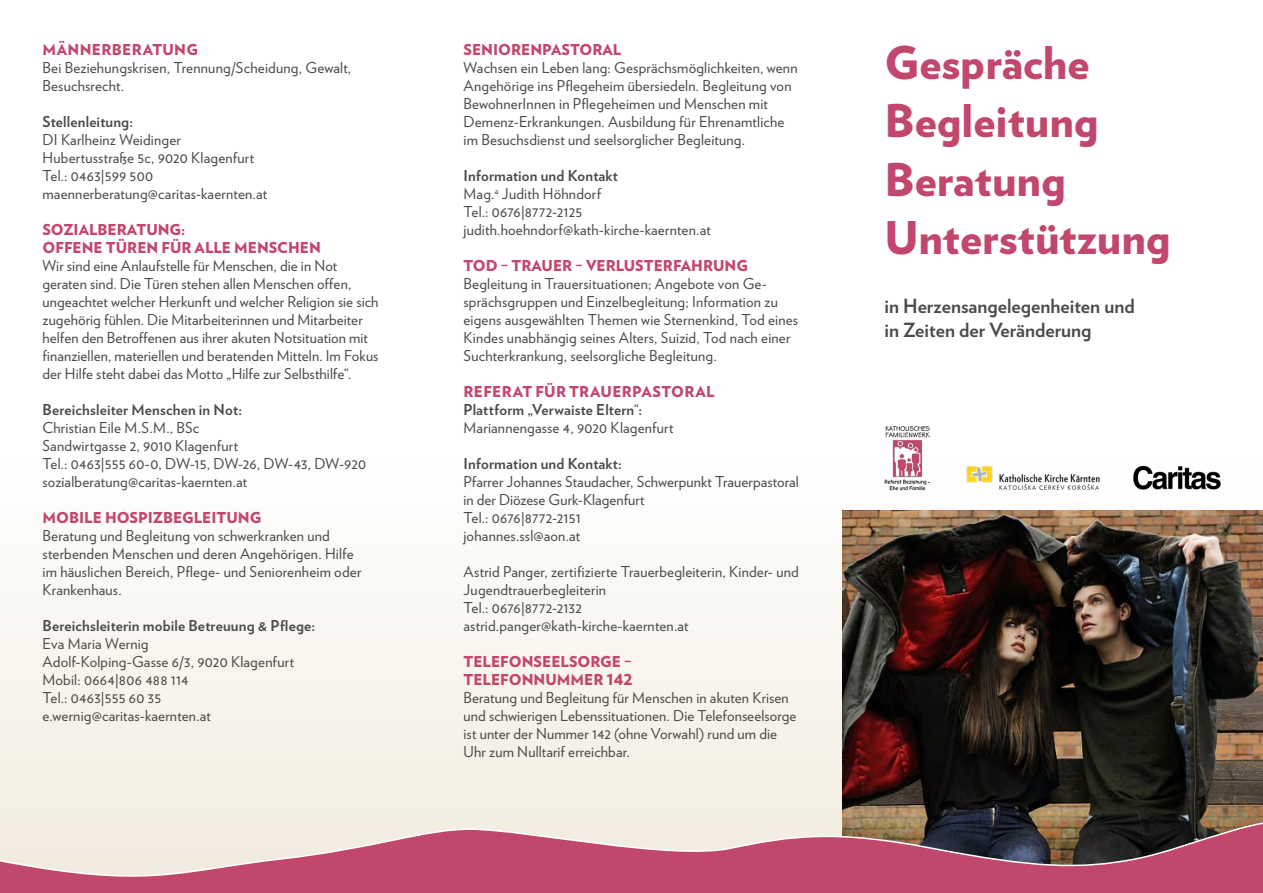
<style>
.page{position:relative;width:1263px;height:893px;background:#fff}
.page>*{position:absolute;margin:0;border:0;box-sizing:border-box;transform-origin:0 0}
.t1{font:900 45px/58.5px "Verlag";color:#c2476c}
.t2{font:700 19.5px/23.4px "Verlag";color:#4a4a49}
.t3{font:15px/18px "Verlag";letter-spacing:.01em;color:#4a4a49}
.t4{font:900 15px/18px "Verlag";color:#c2476c}
.t5{font:700 15px "Verlag";letter-spacing:.01em;color:#4a4a49}
.t6{font:900 15px "Verlag";letter-spacing:.025em;color:#c2476c}
.s1{font-weight:700}
.s2{font-weight:900;color:#c2476c}
</style>
<div class="page">
<div style="left:0;top:588px;width:842px;height:220px;background:#f7f4ed"></div>
<img style="left:842px;top:510px;width:421px;height:298px">
<svg style="left:0;top:808px;width:1263px;height:85px;background:#bf808d"></svg>
<img style="left:1133px;top:465px;width:88px;height:25px">
<img style="left:884px;top:426px;width:47px;height:65px">
<img style="left:966px;top:466px;width:134px;height:24px">
<p class="t6" style="left:43px;top:37px;width:157px">MÄNNERBERATUNG</p>
<p class="t3" style="left:43px;top:57px;width:310px">Bei Beziehungskrisen, Trennung/Scheidung, Gewalt,<br>Besuchsrecht.</p>
<p class="t5" style="left:43px;top:109px;width:92px">Stellenleitung:</p>
<p class="t3" style="left:43px;top:129px;width:226px">DI Karlheinz Weidinger<br>Hubertusstraße 5c, 9020 Klagenfurt<br>Tel.: 0463|599 500 maennerberatung@caritas-kaernten.at</p>
<p class="t4" style="left:43px;top:219px;width:280px">SOZIALBERATUNG:<br>OFFENE TÜREN FÜR ALLE MENSCHEN</p>
<p class="t3" style="left:43px;top:255px;width:337px">Wir sind eine Anlaufstelle für Menschen, die in Not geraten sind. Die Türen stehen allen Menschen offen, ungeachtet welcher Herkunft und welcher Religion sie sich zugehörig fühlen. Die Mitarbeiterinnen und Mitarbeiter helfen den Betroffenen aus ihrer akuten Notsituation mit finanziellen, materiellen und beratenden Mitteln. Im Fokus der Hilfe steht dabei das Motto „Hilfe zur Selbsthilfe“.</p>
<p class="t5" style="left:43px;top:397px;width:201px">Bereichsleiter Menschen in Not:</p>
<p class="t3" style="left:43px;top:417px;width:325px">Christian Eile M.S.M., BSc<br>Sandwirtgasse 2, 9010 Klagenfurt<br>Tel.: 0463|555 60-0, DW-15, DW-26, DW-43, DW-920 sozialberatung@caritas-kaernten.at</p>
<p class="t4" style="left:43px;top:507px;width:220px">MOBILE HOSPIZBEGLEITUNG</p>
<p class="t3" style="left:43px;top:525px;width:320px">Beratung und Begleitung von schwerkranken und sterbenden Menschen und deren Angehörigen. Hilfe im häuslichen Bereich, Pflege- und Seniorenheim oder Krankenhaus.</p>
<p class="t5" style="left:43px;top:613px;width:274px">Bereichsleiterin mobile Betreuung &amp; Pflege:</p>
<p class="t3" style="left:43px;top:633px;width:253px">Eva Maria Wernig<br>Adolf-Kolping-Gasse 6/3, 9020 Klagenfurt<br>Mobil: 0664|806 488 114<br>Tel.: 0463|555 60 35 e.wernig@caritas-kaernten.at</p>
<p class="t4" style="left:463px;top:39px;width:159px">SENIORENPASTORAL</p>
<p class="t3" style="left:463px;top:57px;width:336px">Wachsen ein Leben lang: Gesprächsmöglichkeiten, wenn Angehörige ins Pflegeheim übersiedeln. Begleitung von BewohnerInnen in Pflegeheimen und Menschen mit Demenz-Erkrankungen. Ausbildung für Ehrenamtliche im Besuchsdienst und seelsorglicher Begleitung.</p>
<p class="t3" style="left:463px;top:165px;width:249px"><span class="s1">Information und Kontakt<br></span>Mag.<sup>a</sup> Judith Höhndorf<br>Tel.: 0676|8772-2125 judith.hoehndorf@kath-kirche-kaernten.at</p>
<p class="t4" style="left:463px;top:255px;width:286px">TOD – TRAUER – VERLUSTERFAHRUNG</p>
<p class="t3" style="left:463px;top:273px;width:336px">Begleitung in Trauersituationen; Angebote von Ge&shy;sprächsgruppen und Einzelbegleitung; Information zu eigens ausgewählten Themen wie Sternenkind, Tod eines Kindes unabhängig seines Alters, Suizid, Tod nach einer Suchterkrankung, seelsorgliche Begleitung.</p>
<p class="t3" style="left:463px;top:381px;width:253px"><span class="s2">REFERAT FÜR TRAUERPASTORAL<br></span><span class="s1">Plattform „Verwaiste Eltern</span>“<span class="s1">:<br></span>Mariannengasse 4, 9020 Klagenfurt</p>
<p class="t5" style="left:463px;top:451px;width:160px">Information und Kontakt:</p>
<p class="t3" style="left:463px;top:471px;width:337px">Pfarrer Johannes Staudacher, Schwerpunkt Trauerpastoral in der Diözese Gurk-Klagenfurt<br>Tel.: 0676|8772-2151<br>johannes.ssl@aon.at</p>
<p class="t3" style="left:463px;top:561px;width:337px">Astrid Panger, zertifizierte Trauerbegleiterin, Kinder- und Jugendtrauerbegleiterin<br>Tel.: 0676|8772-2132 astrid.panger@kath-kirche-kaernten.at</p>
<p class="t4" style="left:463px;top:651px;width:171px">TELEFONSEELSORGE –<br>TELEFONNUMMER 142</p>
<p class="t3" style="left:463px;top:687px;width:334px">Beratung und Begleitung für Menschen in akuten Krisen und schwierigen Lebenssituationen. Die Telefonseelsorge ist unter der Nummer 142 (ohne Vorwahl) rund um die Uhr zum Nulltarif erreichbar.</p>
<h1 class="t1" style="left:884px;top:31px;width:287px">Gespräche<br>Begleitung<br>Beratung<br>Unterstützung</h1>
<h2 class="t2" style="left:884px;top:294px;width:252px">in Herzensangelegenheiten und in Zeiten der Veränderung</h2>
</div>
